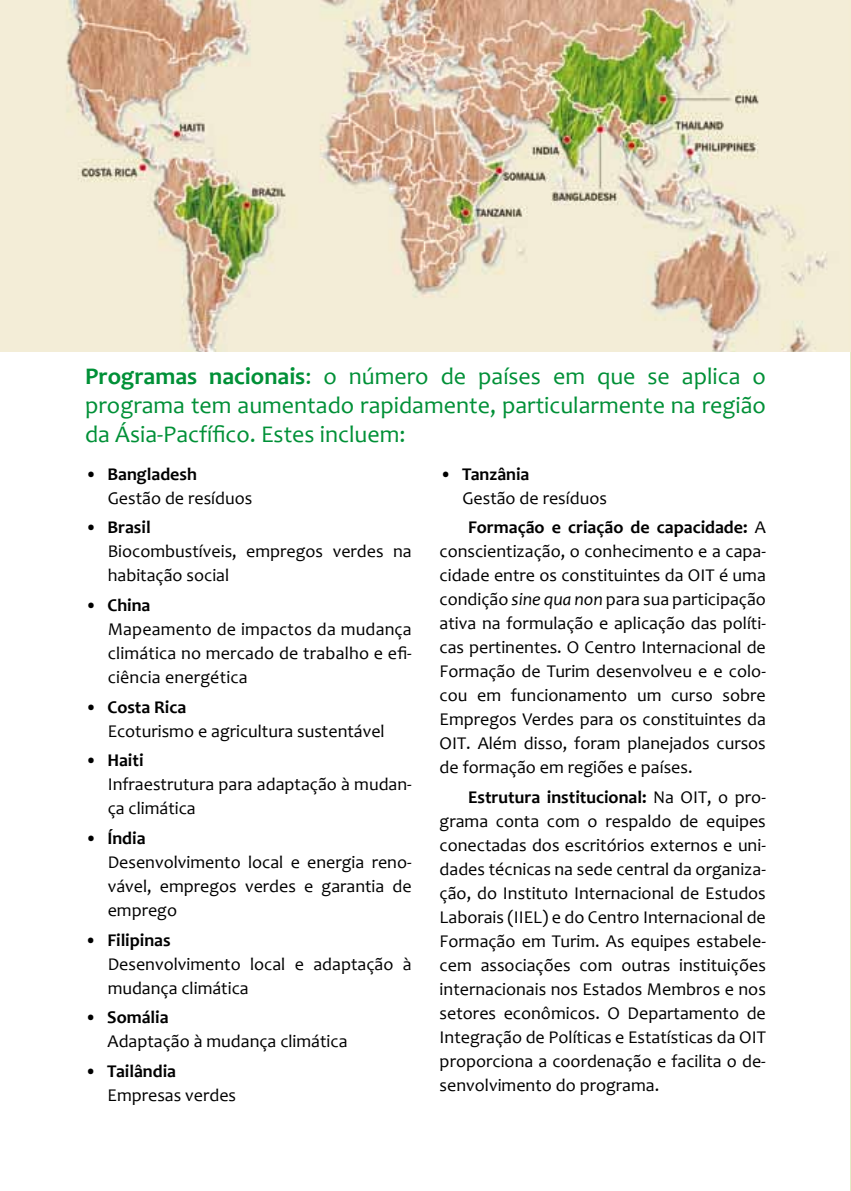
<style>
.page{position:relative;width:851px;height:1191px;background:#fff}
.page>*{position:absolute;margin:0;border:0;box-sizing:border-box;transform-origin:0 0}
.t1{font:24px/28.8px "Candara";color:#009037;text-align:justify}
.t2{font:18px/24px "Candara";color:#000;text-align:justify}
.t3{font:700 18px/29.6px "Candara";color:#000}
.s1{font-weight:700}
.s2{font-weight:400}
.s3{font-style:italic}
</style>
<div class="page">
<hr style="left:850px;top:0;width:1px;height:1191px;background:#e3ecc5">
<img style="left:0;top:0;width:850px;height:351px">
<h1 class="t1" style="left:85px;top:362px;width:682px"><span class="s1">Programas nacionais</span>: o número de países em que se aplica o programa tem aumentado rapidamente, particularmente na região da Ásia-Pacfífico. Estes incluem:</h1>
<p class="t3" style="left:439px;top:459px;width:91px">• Tanzânia</p>
<p class="t3" style="left:468px;top:483px;width:299px;text-indent:-6px"><span class="s2">Gestão de resíduos<br></span>Formação e criação de capacidade: <span class="s2">A</span></p>
<p class="t2" style="left:439px;top:539px;width:328px">conscientização, o conhecimento e a capa&shy;cidade entre os constituintes da OIT é uma condição <span class="s3">sine qua non</span> para sua participação ativa na formulação e aplicação das políti&shy;cas pertinentes. O Centro Internacional de Formação de Turim desenvolveu e e colo&shy;cou em funcionamento um curso sobre Empregos Verdes para os constituintes da OIT. Além disso, foram planejados cursos de formação em regiões e países.</p>
<p class="t2" style="left:439px;top:785px;width:328px;text-indent:28px"><span class="s1">Estrutura institucional:</span> Na OIT, o pro&shy;grama conta com o respaldo de equipes conectadas dos escritórios externos e uni&shy;dades técnicas na sede central da organiza&shy;ção, do Instituto Internacional de Estudos Laborais (IIEL) e do Centro Internacional de Formação em Turim. As equipes estabele&shy;cem associações com outras instituições internacionais nos Estados Membros e nos setores econômicos. O Departamento de Integração de Políticas e Estatísticas da OIT proporciona a coordenação e facilita o de&shy;senvolvimento do programa.</p>
<p class="t3" style="left:85px;top:459px;width:113px">• Bangladesh</p>
<p class="t2" style="left:108px;top:486px;width:146px">Gestão de resíduos</p>
<p class="t3" style="left:85px;top:512px;width:67px">• Brasil</p>
<p class="t2" style="left:108px;top:539px;width:305px">Biocombustíveis, empregos verdes na habitação social</p>
<p class="t3" style="left:85px;top:590px;width:67px">• China</p>
<p class="t2" style="left:108px;top:617px;width:305px">Mapeamento de impactos da mudança climática no mercado de trabalho e efi&shy;ciência energética</p>
<p class="t3" style="left:85px;top:692px;width:103px">• Costa Rica</p>
<p class="t2" style="left:108px;top:718px;width:278px">Ecoturismo e agricultura sustentável</p>
<p class="t3" style="left:85px;top:745px;width:60px">• Haiti</p>
<p class="t2" style="left:108px;top:772px;width:305px">Infraestrutura para adaptação à mudan&shy;ça climática</p>
<p class="t3" style="left:85px;top:823px;width:62px">• Índia</p>
<p class="t2" style="left:108px;top:850px;width:305px">Desenvolvimento local e energia reno&shy;vável, empregos verdes e garantia de emprego</p>
<p class="t3" style="left:85px;top:925px;width:87px">• Filipinas</p>
<p class="t2" style="left:108px;top:951px;width:305px">Desenvolvimento local e adaptação à mudança climática</p>
<p class="t3" style="left:85px;top:1002px;width:85px">• Somália</p>
<p class="t2" style="left:108px;top:1029px;width:241px">Adaptação à mudança climática</p>
<p class="t3" style="left:85px;top:1056px;width:93px">• Tailândia</p>
<p class="t2" style="left:108px;top:1083px;width:130px">Empresas verdes</p>
</div>
